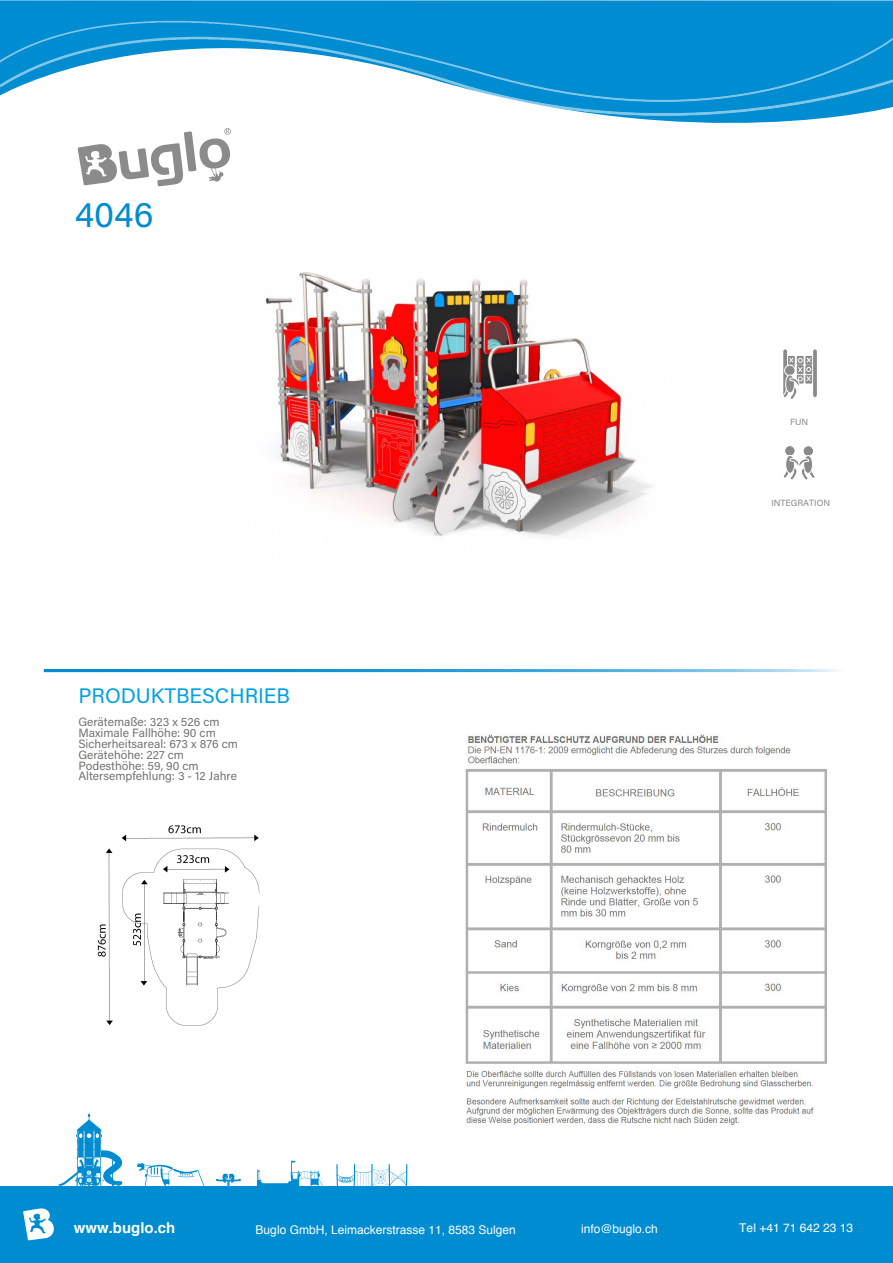
<style>
.page{position:relative;width:893px;height:1263px;background:#fff}
.page>*{position:absolute;margin:0;border:0;box-sizing:border-box;transform-origin:0 0}
.t1{font:36px "Acumin Pro";color:#008cd1}
.t2{font:21px "Acumin Pro";color:#00a1e3}
.t3{font:700 15px "Helvetica";color:#fff}
.t4{font:12px/10.9px "Acumin Pro";color:#737370}
.t5{font:12px "Helvetica";color:#fff}
.t6{font:9px "Acumin Pro";color:#8a8a8a}
</style>
<div class="page">
<img style="left:265px;top:272px;width:388px;height:265px">
<svg style="left:0;top:0;width:893px;height:123px;fill:#008cd1"></svg>
<img style="left:0;top:102px;width:893px;height:14px">
<img style="left:0;top:21px;width:893px;height:81px">
<hr style="left:44px;top:669px;width:807px;height:3px;background:#008cd1">
<div style="left:0;top:1186px;width:893px;height:77px;background:#008cd1"></div>
<svg style="left:257px;top:1161px;width:66px;height:25px"></svg>
<svg style="left:216px;top:1173px;width:25px;height:13px"></svg>
<svg style="left:336px;top:1163px;width:72px;height:23px"></svg>
<svg style="left:59px;top:1113px;width:63px;height:73px"></svg>
<svg style="left:137px;top:1163px;width:68px;height:23px"></svg>
<svg style="left:23px;top:1208px;width:31px;height:32px"></svg>
<img style="left:74px;top:119px;width:160px;height:68px">
<img style="left:465px;top:734px;width:362px;height:393px">
<div style="left:784px;top:445px;width:11px;height:11px;background:#8a8a8a;border:1px solid #fff;border-radius:50%"></div>
<div style="left:803px;top:445px;width:11px;height:12px;background:#8a8a8a;border:1px solid #fff;border-radius:50%"></div>
<svg style="left:783px;top:457px;width:32px;height:23px"></svg>
<svg style="left:783px;top:351px;width:4px;height:4px"></svg>
<hr style="left:813px;top:351px;width:4px;height:44px;background:#919191">
<svg style="left:783px;top:355px;width:29px;height:44px"></svg>
<img style="left:97px;top:825px;width:163px;height:201px">
<h1 class="t1" style="left:75px;top:190px;width:80px">4046</h1>
<h2 class="t2" style="left:78px;top:681px;width:213px">PRODUKTBESCHRIEB</h2>
<p class="t4" style="left:78px;top:716px;width:161px">Gerätemaße: 323 x 526 cm<br>Maximale Fallhöhe: 90 cm<br>Sicherheitsareal: 673 x 876 cm<br>Gerätehöhe: 227 cm<br>Podesthöhe: 59, 90 cm<br>Altersempfehlung: 3 - 12 Jahre</p>
<p class="t6" style="left:790px;top:416px;width:20px">FUN</p>
<p class="t6" style="left:771px;top:497px;width:60px">INTEGRATION</p>
<p class="t3" style="left:74px;top:1216px;width:103px">www.buglo.ch</p>
<p class="t5" style="left:256px;top:1220px;width:262px">Buglo GmbH, Leimackerstrasse 11, 8583 Sulgen</p>
<p class="t5" style="left:581px;top:1220px;width:78px">info@buglo.ch</p>
<p class="t5" style="left:739px;top:1219px;width:115px">Tel +41 71 642 23 13</p>
</div>
